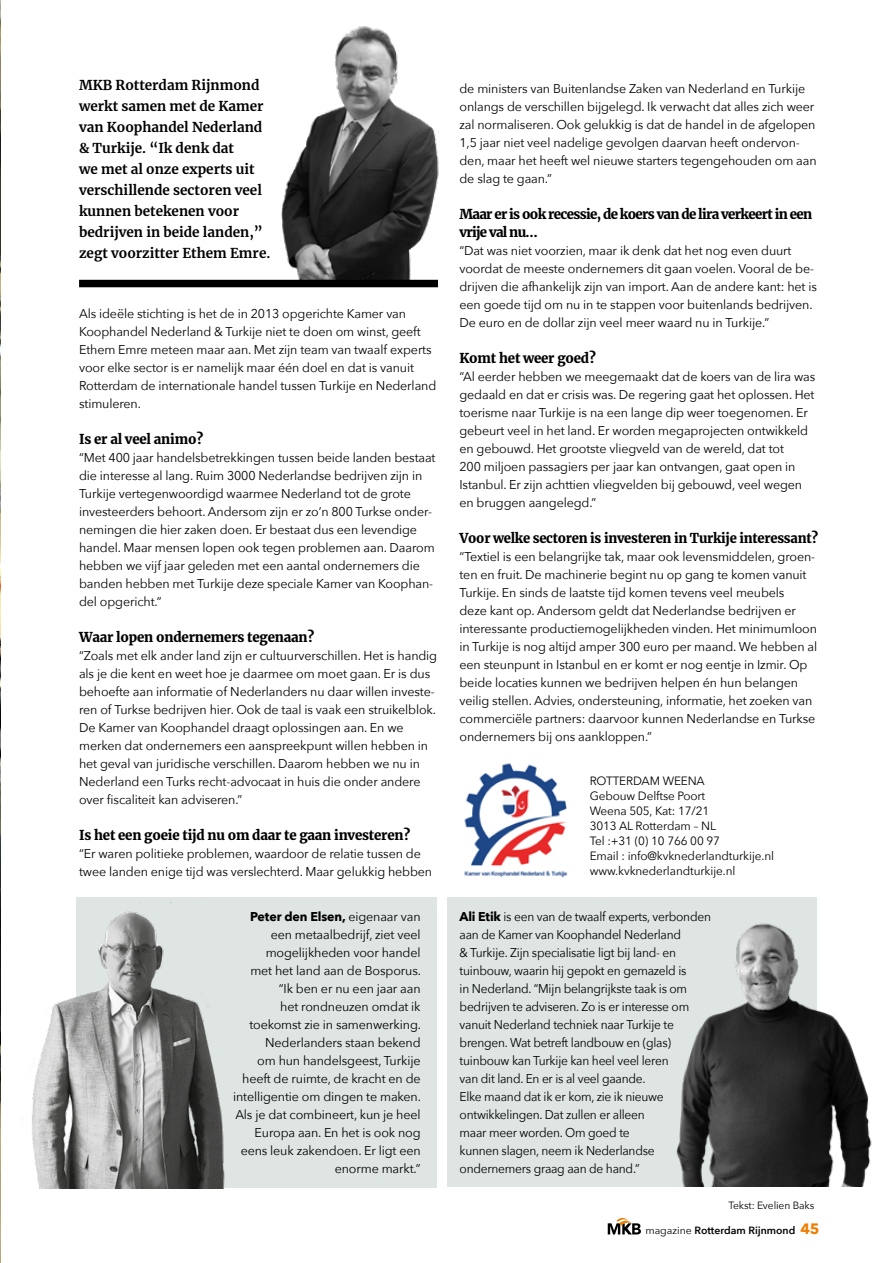
<style>
.page{position:relative;width:893px;height:1263px;background:#fff}
.page>*{position:absolute;margin:0;border:0;box-sizing:border-box;transform-origin:0 0}
.t1{font:700 13.5px/21px "Merriweather";color:#000}
.t2{font:900 13.5px "Merriweather";letter-spacing:-.02em;color:#000}
.t3{font:900 13.5px/18px "Merriweather";letter-spacing:-.05em;color:#000}
.t4{font:900 13.5px "Merriweather";letter-spacing:-.02em;color:#000;scale:.96 1}
.t5{font:12.75px/18px "Avenir Next";letter-spacing:-.01em;color:#000}
.t6{font:12.75px/18px "Avenir Next";letter-spacing:-.01em;color:#000;scale:.94 1}
.t7{font:12px/15px "Avenir Next";letter-spacing:-.01em;color:#000}
.t8{font:600 10.5px "Avenir Next";color:#000}
.t9{font:10.5px "Avenir Next";letter-spacing:-.01em;color:#000}
.s1{font-weight:700}
.s2{font-weight:400}
.s3{font-weight:700;font-size:15px;color:#ef7d00}
</style>
<div class="page">
<svg style="left:608px;top:1218px;width:33px;height:16px"></svg>
<img style="left:0;top:0;width:1px;height:1263px">
<div style="left:76px;top:897px;width:360px;height:290px;background:#dfe5e3"></div>
<div style="left:447px;top:897px;width:369px;height:289px;background:#dfe5e3"></div>
<hr style="left:0;top:243px;width:1px;height:283px;background:#9da9a4">
<img style="left:269px;top:26px;width:170px;height:254px">
<img style="left:0;top:889px;width:228px;height:299px">
<div style="left:79px;top:280px;width:359px;height:7px;background:#000"></div>
<img style="left:676px;top:897px;width:196px;height:289px">
<img style="left:464px;top:763px;width:104px;height:114px">
<p class="t1" style="left:79px;top:74px;width:193px">MKB Rotterdam Rijnmond werkt samen met de Kamer van Koophandel Nederland &amp; Turkije. “Ik denk dat<br>we met al onze experts uit verschillende sectoren veel kunnen betekenen voor bedrijven in beide landen,” zegt voorzitter Ethem Emre.</p>
<p class="t5" style="left:79px;top:304px;width:359px">Als ideële stichting is het de in 2013 opgerichte Kamer van Koophandel Nederland &amp; Turkije niet te doen om winst, geeft Ethem Emre meteen maar aan. Met zijn team van twaalf experts voor elke sector is er namelijk maar één doel en dat is vanuit Rotterdam de internationale handel tussen Turkije en Nederland stimuleren.</p>
<p class="t2" style="left:79px;top:430px;width:126px">Is er al veel animo?</p>
<p class="t5" style="left:79px;top:448px;width:358px">“Met 400 jaar handelsbetrekkingen tussen beide landen bestaat die interesse al lang. Ruim 3000 Nederlandse bedrijven zijn in Turkije vertegenwoordigd waarmee Nederland tot de grote investeerders behoort. Andersom zijn er zo’n 800 Turkse onder&shy;nemingen die hier zaken doen. Er bestaat dus een levendige handel. Maar mensen lopen ook tegen problemen aan. Daarom hebben we vijf jaar geleden met een aantal ondernemers die banden hebben met Turkije deze speciale Kamer van Koophan&shy;del opgericht.”</p>
<p class="t2" style="left:79px;top:628px;width:237px">Waar lopen ondernemers tegenaan?</p>
<p class="t5" style="left:79px;top:646px;width:360px">“Zoals met elk ander land zijn er cultuurverschillen. Het is handig als je die kent en weet hoe je daarmee om moet gaan. Er is dus behoefte aan informatie of Nederlanders nu daar willen investe&shy;ren of Turkse bedrijven hier. Ook de taal is vaak een struikelblok.<br>De Kamer van Koophandel draagt oplossingen aan. En we merken dat ondernemers een aanspreekpunt willen hebben in het geval van juridische verschillen. Daarom hebben we nu in Nederland een Turks recht-advocaat in huis die onder andere over fiscaliteit kan adviseren.”</p>
<p class="t2" style="left:79px;top:826px;width:333px">Is het een goeie tijd nu om daar te gaan investeren?</p>
<p class="t5" style="left:79px;top:844px;width:355px">“Er waren politieke problemen, waardoor de relatie tussen de twee landen enige tijd was verslechterd. Maar gelukkig hebben</p>
<p class="t5" style="left:233px;top:907px;width:189px;text-align:right"><span class="s1">Peter den Elsen,</span> eigenaar van een metaalbedrijf, ziet veel mogelijkheden voor handel<br>met het land aan de Bosporus. “Ik ben er nu een jaar aan<br>het rondneuzen omdat ik toekomst zie in samenwerking.<br>Nederlanders staan bekend<br>om hun handelsgeest, Turkije heeft de ruimte, de kracht en de intelligentie om dingen te maken.<br>Als je dat combineert, kun je heel<br>Europa aan. En het is ook nog eens leuk zakendoen. Er ligt een enorme markt.”</p>
<p class="t5" style="left:459px;top:79px;width:359px">de ministers van Buitenlandse Zaken van Nederland en Turkije onlangs de verschillen bijgelegd. Ik verwacht dat alles zich weer zal normaliseren. Ook gelukkig is dat de handel in de afgelopen 1,5 jaar niet veel nadelige gevolgen daarvan heeft ondervon&shy;den, maar het heeft wel nieuwe starters tegengehouden om aan de slag te gaan.”</p>
<p class="t3" style="left:459px;top:205px;width:354px">Maar er is ook recessie, de koers van de lira verkeert in een vrije val nu…</p>
<p class="t5" style="left:459px;top:241px;width:359px">“Dat was niet voorzien, maar ik denk dat het nog even duurt voordat de meeste ondernemers dit gaan voelen. Vooral de be&shy;drijven die afhankelijk zijn van import. Aan de andere kant: het is een goede tijd om nu in te stappen voor buitenlands bedrijven.<br>De euro en de dollar zijn veel meer waard nu in Turkije.”</p>
<p class="t2" style="left:459px;top:349px;width:138px">Komt het weer goed?</p>
<p class="t5" style="left:459px;top:367px;width:357px">“Al eerder hebben we meegemaakt dat de koers van de lira was gedaald en dat er crisis was. De regering gaat het oplossen. Het toerisme naar Turkije is na een lange dip weer toegenomen. Er gebeurt veel in het land. Er worden megaprojecten ontwikkeld en gebouwd. Het grootste vliegveld van de wereld, dat tot<br>200 miljoen passagiers per jaar kan ontvangen, gaat open in Istanbul. Er zijn achttien vliegvelden bij gebouwd, veel wegen en bruggen aangelegd.”</p>
<p class="t4" style="left:459px;top:529px;width:375px">Voor welke sectoren is investeren in Turkije interessant?</p>
<p class="t5" style="left:459px;top:547px;width:359px">“Textiel is een belangrijke tak, maar ook levensmiddelen, groen&shy;ten en fruit. De machinerie begint nu op gang te komen vanuit Turkije. En sinds de laatste tijd komen tevens veel meubels<br>deze kant op. Andersom geldt dat Nederlandse bedrijven er interessante productiemogelijkheden vinden. Het minimumloon in Turkije is nog altijd amper 300 euro per maand. We hebben al een steunpunt in Istanbul en er komt er nog eentje in Izmir. Op beide locaties kunnen we bedrijven helpen én hun belangen veilig stellen. Advies, ondersteuning, informatie, het zoeken van commerciële partners: daarvoor kunnen Nederlandse en Turkse ondernemers bij ons aankloppen.”</p>
<p class="t7" style="left:590px;top:773px;width:186px">ROTTERDAM WEENA<br>Gebouw Delftse Poort<br>Weena 505, Kat: 17/21<br>3013 AL Rotterdam – NL<br>Tel :+31 (0) 10 766 00 97<br>Email : info@kvknederlandturkije.nl www.kvknederlandturkije.nl</p>
<p class="t6" style="left:460px;top:907px;width:269px"><span class="s1">Ali Etik</span> is een van de twaalf experts, verbonden aan de Kamer van Koophandel Nederland<br>&amp; Turkije. Zijn specialisatie ligt bij land- en tuinbouw, waarin hij gepokt en gemazeld is<br>in Nederland. “Mijn belangrijkste taak is om bedrijven te adviseren. Zo is er interesse om vanuit Nederland techniek naar Turkije te brengen. Wat betreft landbouw en (glas) tuinbouw kan Turkije kan heel veel leren<br>van dit land. En er is al veel gaande.<br>Elke maand dat ik er kom, zie ik nieuwe ontwikkelingen. Dat zullen er alleen<br>maar meer worden. Om goed te<br>kunnen slagen, neem ik Nederlandse ondernemers graag aan de hand.”</p>
<p class="t9" style="left:728px;top:1196px;width:87px">Tekst: Evelien Baks</p>
<p class="t8" style="left:645px;top:1222px;width:176px"><span class="s2">magazine</span> Rotterdam Rijnmond <span class="s3">45</span></p>
</div>
